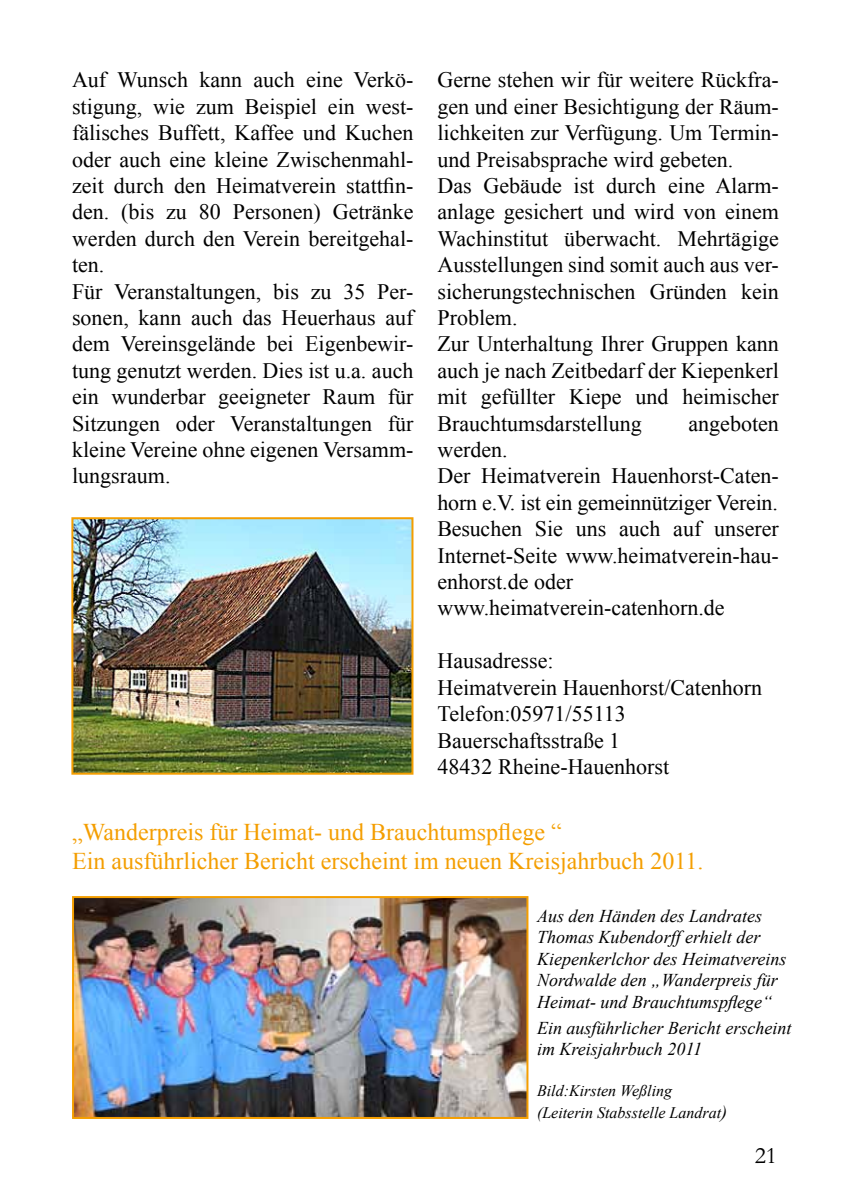
<style>
.page{position:relative;width:851px;height:1191px;background:#fff}
.page>*{position:absolute;margin:0;border:0;box-sizing:border-box;transform-origin:0 0}
.t1{font:24px/28.8px "Times New Roman";color:#f49e00}
.t2{font:24px "Garamond";color:#000}
.t3{font:22px/26.4px "Times New Roman";color:#000}
.t4{font:italic 18px/21.6px "Times New Roman";color:#000}
.t5{font:italic 16px/21.6px "Times New Roman";color:#000}
.s1{font-size:18px}
</style>
<div class="page">
<img style="left:74px;top:520px;width:336px;height:251px">
<div style="left:71px;top:517px;width:342px;height:257px;border:2px solid #f49e00"></div>
<img style="left:75px;top:899px;width:450px;height:217px">
<div style="left:72px;top:896px;width:456px;height:223px;border:2px solid #f49e00"></div>
<p class="t3" style="left:72px;top:66px;width:343px">Auf Wunsch kann auch eine Verkö&shy;stigung, wie zum Beispiel ein west&shy;fälisches Buffett, Kaffee und Kuchen oder auch eine kleine Zwischenmahl&shy;zeit durch den Heimatverein stattfin&shy;den. (bis zu 80 Personen) Getränke werden durch den Verein bereitgehal&shy;ten.<br>Für Veranstaltungen, bis zu 35 Per&shy;sonen, kann auch das Heuerhaus auf dem Vereinsgelände bei Eigenbewir&shy;tung genutzt werden. Dies ist u.a. auch ein wunderbar geeigneter Raum für<br>Sitzungen oder Veranstaltungen für kleine Vereine ohne eigenen Versamm&shy;lungsraum.</p>
<p class="t3" style="left:437px;top:66px;width:343px">Gerne stehen wir für weitere Rückfra&shy;gen und einer Besichtigung der Räum&shy;lichkeiten zur Verfügung. Um Termin&shy;und Preisabsprache wird gebeten.<br>Das Gebäude ist durch eine Alarm&shy;anlage gesichert und wird von einem Wachinstitut überwacht. Mehrtägige Ausstellungen sind somit auch aus ver&shy;sicherungstechnischen Gründen kein Problem.<br>Zur Unterhaltung Ihrer Gruppen kann auch je nach Zeitbedarf der Kiepenkerl mit gefüllter Kiepe und heimischer Brauchtumsdarstellung</p>
<p class="t3" style="left:688px;top:410px;width:92px">angeboten</p>
<p class="t3" style="left:437px;top:436px;width:343px">werden.<br>Der Heimatverein Hauenhorst-Caten&shy;horn e.V. ist ein gemeinnütziger Verein.<br>Besuchen Sie uns auch auf unserer<br>Internet-Seite www.heimatverein-hau&shy;enhorst.de oder www.heimatverein-catenhorn.de</p>
<p class="t3" style="left:437px;top:647px;width:326px">Hausadresse:<br>Heimatverein Hauenhorst/Catenhorn<br>Telefon:05971/55113<br>Bauerschaftsstraße 1<br>48432 Rheine-Hauenhorst</p>
<p class="t1" style="left:72px;top:817px;width:632px">„Wanderpreis für Heimat- und Brauchtumspflege “<br>Ein ausführlicher Bericht erscheint im neuen Kreisjahrbuch 2011.</p>
<p class="t4" style="left:537px;top:904px;width:251px">Aus den Händen des Landrates<br>Thomas Kubendorff erhielt der<br>Kiepenkerlchor des Heimatvereins<br>Nordwalde den „Wanderpreis für<br>Heimat- und Brauchtumspflege“</p>
<p class="t4" style="left:537px;top:1016px;width:256px">Ein ausführlicher Bericht erscheint im Kreisjahrbuch 2011</p>
<p class="t5" style="left:537px;top:1079px;width:191px">Bild:Kirsten Weßling (Leiterin Stabsstelle Landrat<span class="s1">)</span></p>
<p class="t2" style="left:754px;top:1139px;width:24px">21</p>
</div>
